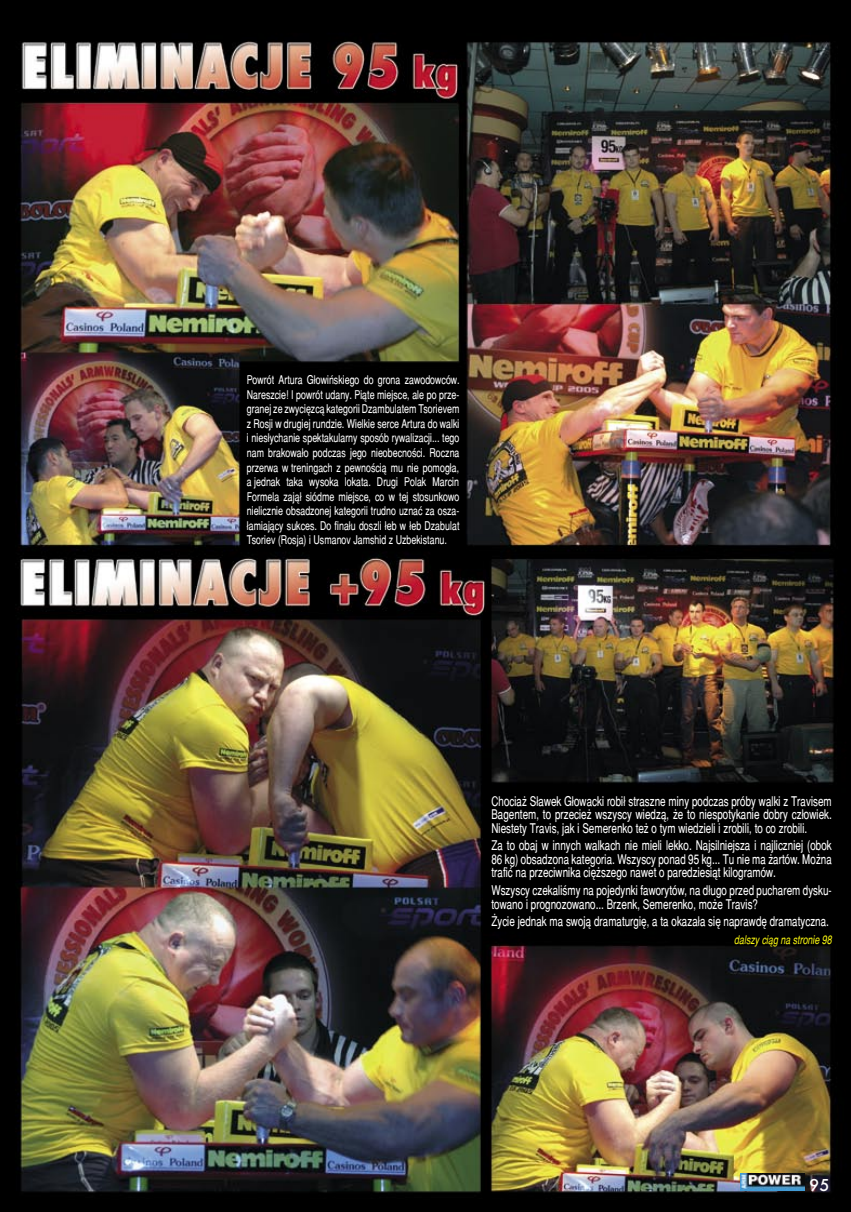
<style>
.page{position:relative;width:851px;height:1212px;background:#fff}
.page>*{position:absolute;margin:0;border:0;box-sizing:border-box;transform-origin:0 0}
.t1{font:500 18px "Futura TEE";color:#fff}
.t2{font:13.35px/13.5px "Switzerland Narrow";color:#fff;text-align:justify;scale:.9 1}
.t3{font:12px/14.5px "Switzerland Narrow";color:#fff;text-align:justify;scale:.9 1}
.t4{font:italic 12px "Switzerland Narrow";color:#f7f410;scale:.9 1}
</style>
<div class="page">
<img style="left:0;top:0;width:850px;height:1212px">
<img style="left:740px;top:1173px;width:64px;height:18px">
<p class="t3" style="left:247px;top:373px;width:238px">Powrót Artura Głowińskiego do grona zawodowców.<br>Nareszcie! I powrót udany. Piąte miejsce, ale po prze&shy;granej ze zwycięzcą kategorii Dzambulatem Tsorievem z Rosji w drugiej rundzie. Wielkie serce Artura do walki i niesłychanie spektakularny sposób rywalizacji... tego nam brakowało podczas jego nieobecności. Roczna przerwa w treningach z pewnością mu nie pomogła, a jednak taka wysoka lokata. Drugi Polak Marcin Formela zajął siódme miejsce, co w tej stosunkowo nielicznie obsadzonej kategorii trudno uznać za osza&shy;łamiający sukces. Do finału doszli łeb w łeb Dzabulat Tsoriev (Rosja) i Usmanov Jamshid z Uzbekistanu.</p>
<p class="t2" style="left:491px;top:794px;width:379px">Chociaż Sławek Głowacki robił straszne miny podczas próby walki z Travisem Bagentem, to przecież wszyscy wiedzą, że to niespotykanie dobry człowiek.<br>Niestety Travis, jak i Semerenko też o tym wiedzieli i zrobili, to co zrobili.</p>
<p class="t2" style="left:491px;top:839px;width:380px">Za to obaj w innych walkach nie mieli lekko. Najsilniejsza i najliczniej (obok 86 kg) obsadzona kategoria. Wszyscy ponad 95 kg... Tu nie ma żartów. Można trafić na przeciwnika cięższego nawet o paredziesiąt kilogramów.</p>
<p class="t2" style="left:491px;top:884px;width:379px">Wszyscy czekaliśmy na pojedynki faworytów, na długo przed pucharem dysku&shy;towano i prognozowano... Brzenk, Semerenko, może Travis?</p>
<p class="t2" style="left:491px;top:915px;width:376px">Życie jednak ma swoją dramaturgię, a ta okazała się naprawdę dramatyczna.</p>
<p class="t4" style="left:734px;top:933px;width:110px">dalszy ciąg na stronie 98</p>
<h1 class="t1" style="left:809px;top:1174px;width:22px">95</h1>
</div>
